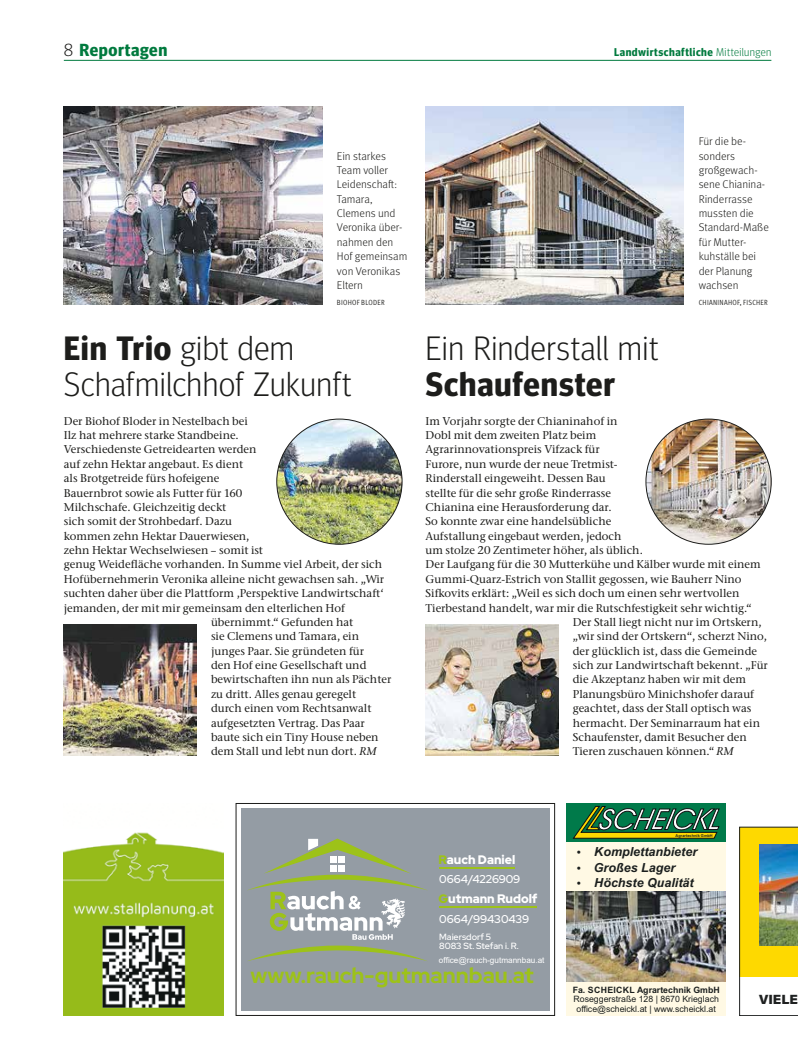
<style>
.page{position:relative;width:798px;height:1063px;background:#fff}
.page>*{position:absolute;margin:0;border:0;box-sizing:border-box;transform-origin:0 0}
.t1{font:300 33.75px/36.2px "Meta Headline Pro";letter-spacing:.015em;color:#1d1d1b}
.t2{font:700 33.75px "Meta Headline Pro";letter-spacing:.03em;color:#1d1d1b}
.t3{font:700 21.88px "Red Hat Display";color:#9dc219}
.t4{font:700 17.5px "Meta Headline Pro";letter-spacing:.035em;color:#007a3e}
.t5{font:900 13.38px "Acumin Pro";letter-spacing:.005em;color:#1f2121}
.t6{font:italic 700 12.5px "Arial";color:#1b1f1e}
.t7{font:900 12.25px "Red Hat Display";color:#fff}
.t8{font:500 11.25px "Stone Serif ITC Pro";color:#1d1d1b}
.t9{font:300 11.25px/14.4px "Meta Pro";letter-spacing:-.005em;color:#1d1d1b}
.t10{font:700 11.25px "Meta Headline Pro";letter-spacing:.045em;color:#007a3e}
.t11{font:500 11.25px "Red Hat Display";color:#fff}
.t12{font:500 9px/9.8px "Red Hat Display";color:#fff}
.t13{font:8.75px/9.8px "Arial";color:#1b1f1e;text-align:center}
.t14{font:700 8.75px "Arial";color:#1b1f1e}
.t15{font:8.12px "Arial";color:#fff}
.t16{font:7.5px "Meta Pro Cond Norm";letter-spacing:.035em;color:#1d1d1b}
.t17{font:700 3.88px "Arial";color:#1b1f1e}
.s1{font-weight:300;color:#1d1d1b}
.s2{font-weight:300}
.s3{font-weight:700}
.s4{font-style:italic}
.s5{color:#9dc219}
</style>
<div class="page">
<hr style="left:64px;top:60px;width:707px;height:1px;background:#007a3e">
<img style="left:425px;top:106px;width:257px;height:199px">
<img style="left:64px;top:106px;width:258px;height:199px">
<img style="left:64px;top:625px;width:133px;height:130px">
<img style="left:425px;top:625px;width:133px;height:130px">
<img style="left:277px;top:419px;width:125px;height:125px;border-radius:63px">
<img style="left:645px;top:419px;width:126px;height:125px;border-radius:63px">
<div style="left:236px;top:803px;width:318px;height:213px;border:1px solid #1d1d1b"></div>
<div style="left:241px;top:808px;width:308px;height:203px;background:#949ca4"></div>
<svg style="left:247px;top:838px;width:290px;height:123px"></svg>
<img style="left:64px;top:832px;width:159px;height:184px">
<img style="left:739px;top:827px;width:59px;height:189px">
<div style="left:566px;top:803px;width:159px;height:213px;background:#fff9e4"></div>
<div style="left:566px;top:803px;width:159px;height:38px;background:#007a4a"></div>
<svg style="left:573px;top:806px;width:146px;height:33px"></svg>
<img style="left:566px;top:891px;width:159px;height:91px">
<h3 class="t4" style="left:64px;top:37px;width:105px"><span class="s1">8</span> Reportagen</h3>
<p class="t10" style="left:614px;top:44px;width:159px">Landwirtschaftliche <span class="s2">Mitteilungen</span></p>
<p class="t9" style="left:337px;top:148px;width:72px">Ein starkes<br>Team voller<br>Leidenschaft:<br>Tamara,<br>Clemens und<br>Veronika über&shy;nahmen den<br>Hof gemeinsam von Veronikas<br>Eltern</p>
<p class="t16" style="left:337px;top:297px;width:49px">BIOHOF BLODER</p>
<h1 class="t1" style="left:64px;top:327px;width:289px"><span class="s3">Ein Trio</span> gibt dem<br>Schafmilchhof Zukunft</h1>
<p class="t8" style="left:64px;top:414px;width:185px">Der Biohof Bloder in Nestelbach bei</p>
<p class="t8" style="left:64px;top:428px;width:176px">Ilz hat mehrere starke Standbeine.</p>
<p class="t8" style="left:64px;top:443px;width:194px">Verschiedenste Getreidearten werden</p>
<p class="t8" style="left:64px;top:457px;width:181px">auf zehn Hektar angebaut. Es dient</p>
<p class="t8" style="left:64px;top:471px;width:157px">als Brotgetreide fürs hofeigene</p>
<p class="t8" style="left:64px;top:486px;width:180px">Bauernbrot sowie als Futter für 160</p>
<p class="t8" style="left:64px;top:500px;width:164px">Milchschafe. Gleichzeitig deckt</p>
<p class="t8" style="left:64px;top:515px;width:170px">sich somit der Strohbedarf. Dazu</p>
<p class="t8" style="left:64px;top:529px;width:187px">kommen zehn Hektar Dauerwiesen,</p>
<p class="t8" style="left:64px;top:543px;width:201px">zehn Hektar Wechselwiesen – somit ist</p>
<p class="t8" style="left:64px;top:558px;width:320px">genug Weidefläche vorhanden. In Summe viel Arbeit, der sich</p>
<p class="t8" style="left:64px;top:572px;width:322px">Hofübernehmerin Veronika alleine nicht gewachsen sah. „Wir</p>
<p class="t8" style="left:64px;top:586px;width:321px">suchten daher über die Plattform ,Perspektive Landwirtschaft‘</p>
<p class="t8" style="left:64px;top:601px;width:283px">jemanden, der mit mir gemeinsam den elterlichen Hof</p>
<p class="t8" style="left:211px;top:615px;width:144px">übernimmt.“ Gefunden hat</p>
<p class="t8" style="left:211px;top:630px;width:150px">sie Clemens und Tamara, ein</p>
<p class="t8" style="left:211px;top:644px;width:154px">junges Paar. Sie gründeten für</p>
<p class="t8" style="left:211px;top:658px;width:157px">den Hof eine Gesellschaft und</p>
<p class="t8" style="left:211px;top:673px;width:182px">bewirtschaften ihn nun als Pächter</p>
<p class="t8" style="left:211px;top:687px;width:147px">zu dritt. Alles genau geregelt</p>
<p class="t8" style="left:211px;top:701px;width:162px">durch einen vom Rechtsanwalt</p>
<p class="t8" style="left:211px;top:716px;width:155px">aufgesetzten Vertrag. Das Paar</p>
<p class="t8" style="left:211px;top:730px;width:169px">baute sich ein Tiny House neben</p>
<p class="t8" style="left:211px;top:745px;width:167px">dem Stall und lebt nun dort. <span class="s4">RM</span></p>
<p class="t9" style="left:698px;top:133px;width:72px">Für die be&shy;sonders großgewach&shy;sene Chianina-<br>Rinderrasse mussten die<br>Standard-Maße für Mutter&shy;kuhställe bei der Planung wachsen</p>
<p class="t16" style="left:698px;top:297px;width:70px">CHIANINAHOF, FISCHER</p>
<h1 class="t1" style="left:425px;top:327px;width:234px">Ein Rinderstall mit</h1>
<h1 class="t2" style="left:425px;top:358px;width:191px">Schaufenster</h1>
<p class="t8" style="left:425px;top:414px;width:193px">Im Vorjahr sorgte der Chianinahof in</p>
<p class="t8" style="left:425px;top:428px;width:172px">Dobl mit dem zweiten Platz beim</p>
<p class="t8" style="left:425px;top:443px;width:176px">Agrarinnovationspreis Vifzack für</p>
<p class="t8" style="left:425px;top:457px;width:193px">Furore, nun wurde der neue Tretmist-</p>
<p class="t8" style="left:425px;top:471px;width:182px">Rinderstall eingeweiht. Dessen Bau</p>
<p class="t8" style="left:425px;top:486px;width:187px">stellte für die sehr große Rinderrasse</p>
<p class="t8" style="left:425px;top:500px;width:188px">Chianina eine Herausforderung dar.</p>
<p class="t8" style="left:425px;top:515px;width:187px">So konnte zwar eine handelsübliche</p>
<p class="t8" style="left:425px;top:529px;width:197px">Aufstallung eingebaut werden, jedoch</p>
<p class="t8" style="left:425px;top:543px;width:219px">um stolze 20 Zentimeter höher, als üblich.</p>
<p class="t8" style="left:425px;top:558px;width:336px">Der Laufgang für die 30 Mutterkühe und Kälber wurde mit einem</p>
<p class="t8" style="left:425px;top:572px;width:317px">Gummi-Quarz-Estrich von Stallit gegossen, wie Bauherr Nino</p>
<p class="t8" style="left:425px;top:586px;width:315px">Sifkovits erklärt: „Weil es sich doch um einen sehr wertvollen</p>
<p class="t8" style="left:425px;top:601px;width:327px">Tierbestand handelt, war mir die Rutschfestigkeit sehr wichtig.“</p>
<p class="t8" style="left:572px;top:615px;width:190px">Der Stall liegt nicht nur im Ortskern,</p>
<p class="t8" style="left:572px;top:630px;width:196px">„wir sind der Ortskern“, scherzt Nino,</p>
<p class="t8" style="left:572px;top:644px;width:186px">der glücklich ist, dass die Gemeinde</p>
<p class="t8" style="left:572px;top:658px;width:196px">sich zur Landwirtschaft bekennt. „Für</p>
<p class="t8" style="left:572px;top:673px;width:175px">die Akzeptanz haben wir mit dem</p>
<p class="t8" style="left:572px;top:687px;width:183px">Planungsbüro Minichshofer darauf</p>
<p class="t8" style="left:572px;top:701px;width:180px">geachtet, dass der Stall optisch was</p>
<p class="t8" style="left:572px;top:716px;width:189px">hermacht. Der Seminarraum hat ein</p>
<p class="t8" style="left:572px;top:730px;width:175px">Schaufenster, damit Besucher den</p>
<p class="t8" style="left:572px;top:745px;width:162px">Tieren zuschauen können.“ <span class="s4">RM</span></p>
<p class="t7" style="left:438px;top:852px;width:78px"><span class="s5">R</span>auch Daniel</p>
<p class="t11" style="left:439px;top:872px;width:83px">0664/4226909</p>
<p class="t17" style="left:675px;top:833px;width:39px">Agrartechnik GmbH</p>
<p class="t6" style="left:576px;top:843px;width:122px">• Komplettanbieter</p>
<p class="t6" style="left:576px;top:859px;width:100px">• Großes Lager</p>
<p class="t6" style="left:576px;top:874px;width:119px">• Höchste Qualität</p>
<p class="t7" style="left:438px;top:891px;width:100px"><span class="s5">G</span>utmann Rudolf</p>
<p class="t12" style="left:439px;top:931px;width:81px">Maiersdorf 5<br>8083 St. Stefan i. R.</p>
<p class="t15" style="left:439px;top:955px;width:107px">office@rauch-gutmannbau.at</p>
<p class="t11" style="left:439px;top:911px;width:91px">0664/99430439</p>
<h2 class="t3" style="left:250px;top:961px;width:285px">www.rauch-gutmannbau.at</h2>
<p class="t14" style="left:572px;top:983px;width:148px">Fa. SCHEICKL Agrartechnik GmbH</p>
<p class="t13" style="left:573px;top:994px;width:147px">Roseggerstraße 128 | 8670 Krieglach office@scheickl.at | www.scheickl.at</p>
<p class="t5" style="left:758px;top:990px;width:40px">VIELE</p>
</div>
